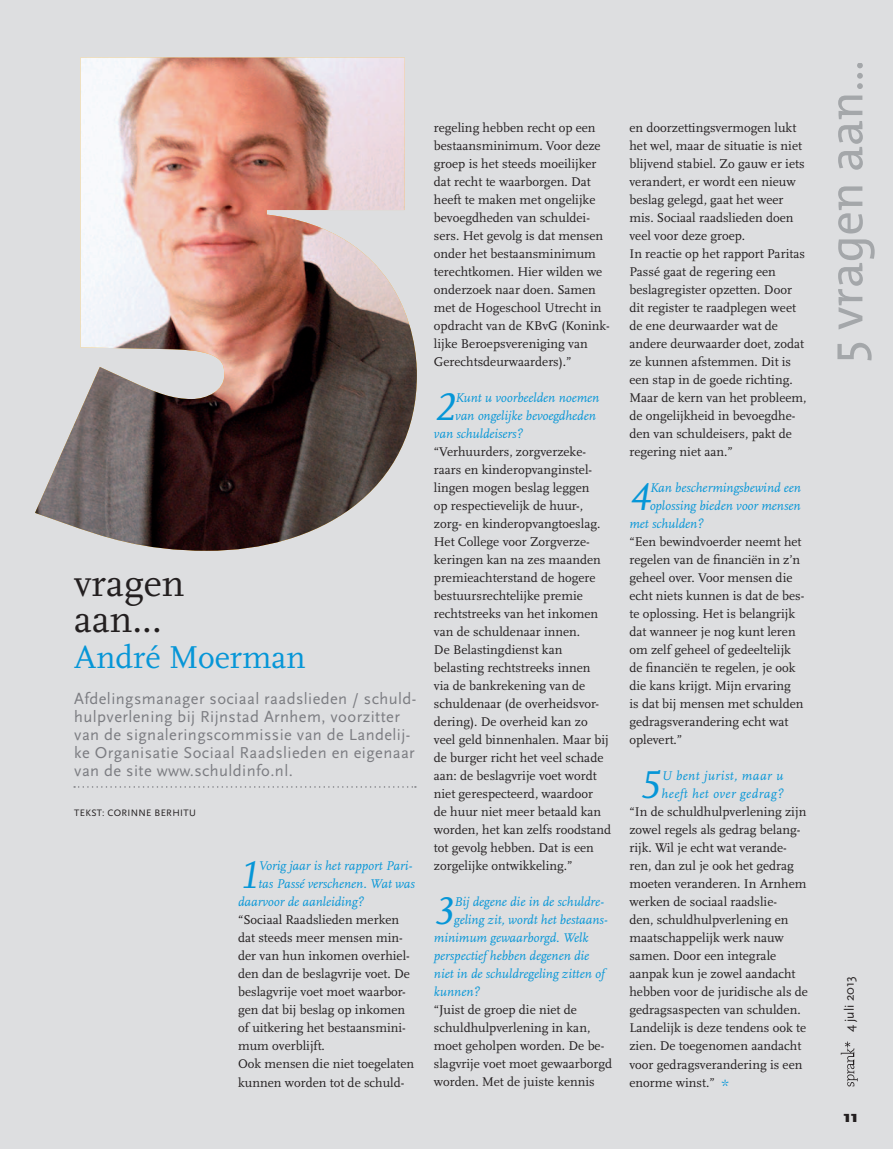
<style>
.page{position:relative;width:893px;height:1149px;background:#fff}
.page>*{position:absolute;margin:0;border:0;box-sizing:border-box;transform-origin:0 0}
.t1{font:italic 40.5px "Scala OT";color:#0696d7}
.t2{font:39px/36px "Scala OT";color:#231f20}
.t3{font:33px "Scala OT";color:#0696d7}
.t4{font:16.5px/18px "Scala Sans OT";letter-spacing:.025em;color:#7c7d82}
.t5{font:900 16.5px "Scala Sans OT";color:#231f20}
.t6{font:13.5px "Scala Sans OT";color:#231f20}
.t7{font:13.2px/18px "Scala OT";color:#231f20}
.t8{font:italic 13.2px "Scala OT";color:#0696d7}
.t9{font:italic 13.2px/18px "Scala OT";letter-spacing:.04em;color:#0696d7}
.t10{font:9.75px "Scala Sans OT";letter-spacing:.035em;color:#231f20}
.s1{font-size:15px;color:#0696d7}
</style>
<div class="page">
<div style="left:0;top:0;width:893px;height:1148px;background:#dddee0"></div>
<img style="left:35px;top:58px;width:382px;height:492px">
<svg style="left:74px;top:786px;width:342px;height:1px"></svg>
<svg style="left:837px;top:63px;width:38px;height:297px"></svg>
<svg style="left:841px;top:1041px;width:17px;height:45px"></svg>
<h2 class="t2" style="left:74px;top:565px;width:112px">vragen aan...</h2>
<h3 class="t3" style="left:74px;top:638px;width:233px">André Moerman</h3>
<p class="t4" style="left:74px;top:689px;width:344px">Afdelingsmanager sociaal raadslieden / schuld&shy;hulpverlening bij Rijnstad Arnhem, voorzitter van de signaleringscommissie van de Landelij&shy;ke Organisatie Sociaal Raadslieden en eigenaar van de site www.schuldinfo.nl.</p>
<p class="t10" style="left:74px;top:807px;width:123px">TEKST: CORINNE BERHITU</p>
<h1 class="t1" style="left:238px;top:852px;width:22px">1</h1>
<p class="t8" style="left:258px;top:858px;width:155px">Vorig jaar is het rapport Pari-</p>
<p class="t8" style="left:258px;top:876px;width:158px">tas Passé verschenen. Wat was</p>
<p class="t8" style="left:238px;top:894px;width:127px">daarvoor de aanleiding?</p>
<p class="t7" style="left:238px;top:911px;width:178px">“Sociaal Raadslieden merken dat steeds meer mensen min&shy;der van hun inkomen overhiel&shy;den dan de beslagvrije voet. De beslagvrije voet moet waarbor&shy;gen dat bij beslag op inkomen of uitkering het bestaansmini&shy;mum overblijft.<br>Ook mensen die niet toegelaten kunnen worden tot de schuld-</p>
<p class="t7" style="left:434px;top:119px;width:177px">regeling hebben recht op een bestaansminimum. Voor deze groep is het steeds moeilijker dat recht te waarborgen. Dat heeft te maken met ongelijke bevoegdheden van schuldei&shy;sers. Het gevolg is dat mensen onder het bestaansminimum terechtkomen. Hier wilden we onderzoek naar doen. Samen met de Hogeschool Utrecht in opdracht van de KBvG (Konink&shy;lijke Beroepsvereniging van<br>Gerechtsdeurwaarders).”</p>
<h1 class="t1" style="left:434px;top:384px;width:22px">2</h1>
<p class="t8" style="left:455px;top:390px;width:146px">Kunt u voorbeelden noemen</p>
<p class="t8" style="left:455px;top:408px;width:142px">van ongelijke bevoegdheden</p>
<p class="t8" style="left:434px;top:426px;width:90px">van schuldeisers?</p>
<p class="t7" style="left:434px;top:443px;width:179px">“Verhuurders, zorgverzeke&shy;raars en kinderopvanginstel&shy;lingen mogen beslag leggen<br>op respectievelijk de huur-, zorg- en kinderopvangtoeslag.<br>Het College voor Zorgverze&shy;keringen kan na zes maanden premieachterstand de hogere bestuursrechtelijke premie rechtstreeks van het inkomen van de schuldenaar innen.<br>De Belastingdienst kan belasting rechtstreeks innen<br>via de bankrekening van de schuldenaar (de overheidsvor&shy;dering). De overheid kan zo veel geld binnenhalen. Maar bij de burger richt het veel schade aan: de beslagvrije voet wordt niet gerespecteerd, waardoor<br>de huur niet meer betaald kan worden, het kan zelfs roodstand tot gevolg hebben. Dat is een zorgelijke ontwikkeling.”</p>
<h1 class="t1" style="left:434px;top:888px;width:22px">3</h1>
<p class="t8" style="left:454px;top:894px;width:151px">Bij degene die in de schuldre-</p>
<p class="t8" style="left:454px;top:912px;width:155px">geling zit, wordt het bestaans-</p>
<p class="t8" style="left:434px;top:930px;width:156px">minimum gewaarborgd. Welk</p>
<p class="t8" style="left:434px;top:948px;width:157px">perspectief hebben degenen die</p>
<p class="t8" style="left:434px;top:966px;width:172px">niet in de schuldregeling zitten of</p>
<p class="t8" style="left:434px;top:984px;width:48px">kunnen?</p>
<p class="t7" style="left:434px;top:1001px;width:180px">“Juist de groep die niet de schuldhulpverlening in kan, moet geholpen worden. De be&shy;slagvrije voet moet gewaarborgd worden. Met de juiste kennis</p>
<p class="t7" style="left:629px;top:119px;width:179px">en doorzettingsvermogen lukt het wel, maar de situatie is niet blijvend stabiel. Zo gauw er iets verandert, er wordt een nieuw beslag gelegd, gaat het weer mis. Sociaal raadslieden doen veel voor deze groep.<br>In reactie op het rapport Paritas<br>Passé gaat de regering een beslagregister opzetten. Door dit register te raadplegen weet de ene deurwaarder wat de andere deurwaarder doet, zodat ze kunnen afstemmen. Dit is een stap in de goede richting.<br>Maar de kern van het probleem, de ongelijkheid in bevoegdhe&shy;den van schuldeisers, pakt de regering niet aan.”</p>
<h1 class="t1" style="left:629px;top:474px;width:22px">4</h1>
<p class="t8" style="left:650px;top:480px;width:153px">Kan beschermingsbewind een</p>
<p class="t8" style="left:650px;top:498px;width:152px">oplossing bieden voor mensen</p>
<p class="t8" style="left:629px;top:516px;width:76px">met schulden?</p>
<p class="t7" style="left:629px;top:533px;width:176px">“Een bewindvoerder neemt het regelen van de financiën in z’n geheel over. Voor mensen die echt niets kunnen is dat de bes&shy;te oplossing. Het is belangrijk dat wanneer je nog kunt leren om zelf geheel of gedeeltelijk de financiën te regelen, je ook die kans krijgt. Mijn ervaring<br>is dat bij mensen met schulden gedragsverandering echt wat oplevert.”</p>
<h1 class="t1" style="left:639px;top:762px;width:22px">5</h1>
<p class="t9" style="left:661px;top:766px;width:124px">U bent jurist, maar u heeft het over gedrag?</p>
<p class="t7" style="left:629px;top:803px;width:180px">“In de schuldhulpverlening zijn zowel regels als gedrag belang&shy;rijk. Wil je echt wat verande&shy;ren, dan zul je ook het gedrag moeten veranderen. In Arnhem werken de sociaal raadslie-<br>den, schuldhulpverlening en maatschappelijk werk nauw samen. Door een integrale aanpak kun je zowel aandacht hebben voor de juridische als de gedragsaspecten van schulden.<br>Landelijk is deze tendens ook te zien. De toegenomen aandacht voor gedragsverandering is een enorme winst.” <span class="s1">*</span></p>
<p class="t6" style="left:842px;top:1032px;width:58px;rotate:-90deg">4 juli 2013</p>
<p class="t5" style="left:843px;top:1107px;width:16px">11</p>
</div>
